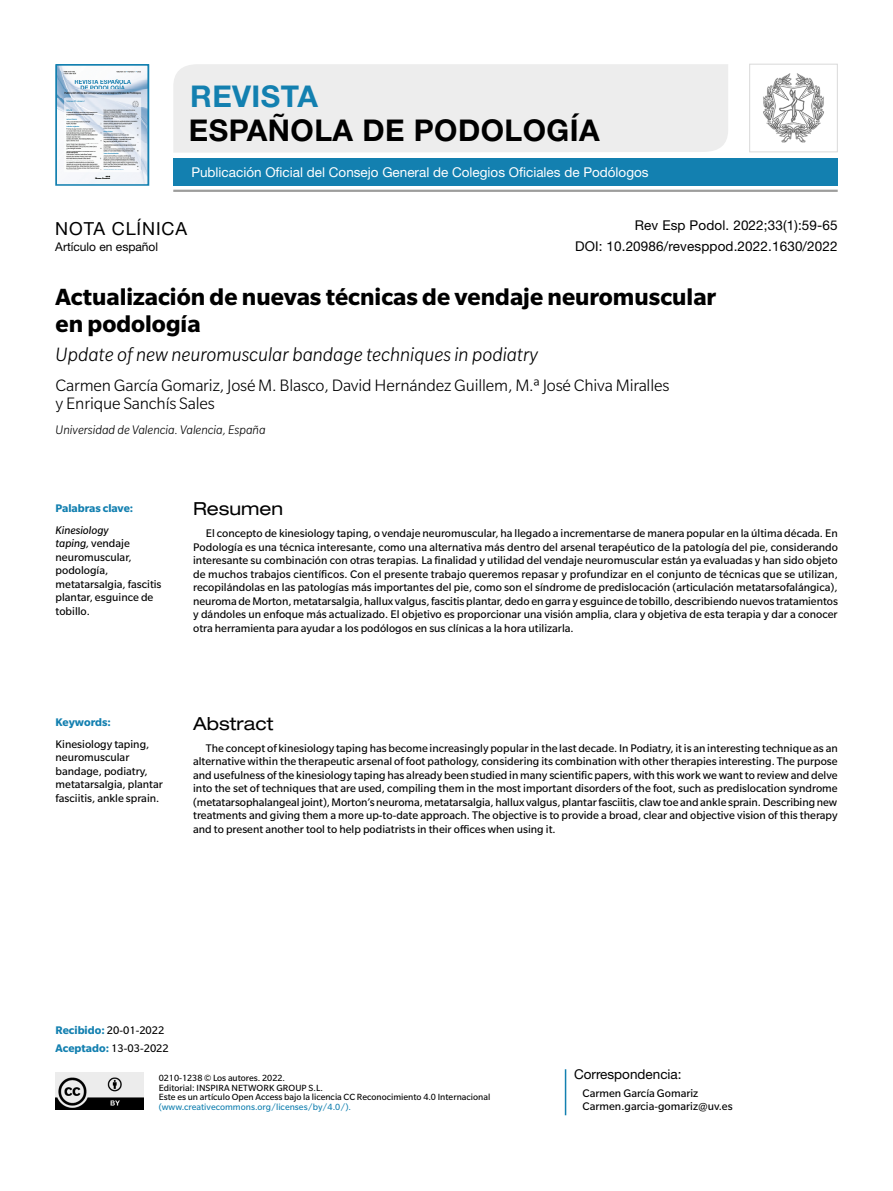
<style>
.page{position:relative;width:893px;height:1191px;background:#fff}
.page>*{position:absolute;margin:0;border:0;box-sizing:border-box;transform-origin:0 0}
.t1{font:700 30px "Helvetica Neue LT Std";letter-spacing:.015em;color:#000}
.t2{font:700 30px "Helvetica Neue LT Std";letter-spacing:.015em;color:#1380b0}
.Titulo_1{font:700 25.5px/27px "Slate Pro";color:#000}
.Titulo_2{font:italic 300 21px "Slate Pro";color:#000}
.Autores{font:300 18px/18px "Slate Pro";letter-spacing:-.01em;color:#000}
.Resumen_abstract_Ti{font:expanded 18px "Helvetica Neue LT Std";color:#000}
.t3{font:18px "Helvetica Neue LT Std";letter-spacing:.05em;color:#000}
.Correspondencia_Tit{font:13.5px "Helvetica Neue LT Std";letter-spacing:.01em;color:#000}
.t4{font:13.5px "Helvetica Neue LT Std";color:#fff}
.Afiliaciones{font:italic 300 13.5px "Slate Pro";color:#000}
.resumen_texto{font:12px/13.5px "Slate Pro";color:#000;text-align:justify}
.abstract_texto{font:12px/13.5px "Slate Pro";color:#000;text-align:justify}
.Keywords_PalabrasCl{font:12px/13.5px "Slate Pro";color:#000}
.Correspondencia_Tex{font:12px "Slate Pro";color:#000}
.recibido_aceptado{font:12px "Slate Pro";color:#000}
.Keywords_PalabrasCl-2{font:700 12px "Slate Pro";color:#1380b0}
.t5{font:12px "Helvetica Neue LT Std";color:#000}
.t6{font:9.75px/9.8px "Slate Pro";color:#000}
.s1{font-style:italic}
.s2{font-weight:700;color:#1380b0}
.s3{color:#1380b0}
</style>
<div class="page">
<div style="left:173px;top:158px;width:665px;height:28px;background:#1380b0"></div>
<hr style="left:173px;top:190px;width:665px;height:2px;background:#9d9d9c">
<div style="left:173px;top:64px;width:555px;height:89px;background:#ededed"></div>
<svg style="left:58px;top:67px;width:88px;height:116px"></svg>
<div style="left:55px;top:64px;width:94px;height:122px;border:2px solid #1380b0"></div>
<hr style="left:565px;top:1069px;width:1px;height:46px;background:#1380b0">
<img style="left:55px;top:1072px;width:89px;height:38px">
<img style="left:763px;top:73px;width:61px;height:70px">
<div style="left:749px;top:64px;width:89px;height:88px;border:1px solid #dadada"></div>
<p class="t2" style="left:190px;top:78px;width:129px">REVISTA</p>
<p class="t1" style="left:189px;top:112px;width:412px">ESPAÑOLA DE PODOLOGÍA</p>
<p class="t4" style="left:191px;top:164px;width:459px">Publicación Oficial del Consejo General de Colegios Oficiales de Podólogos</p>
<p class="t3" style="left:55px;top:217px;width:133px">NOTA CLÍNICA</p>
<p class="Correspondencia_Tit" style="left:635px;top:218px;width:204px">Rev Esp Podol. 2022;33(1):59-65</p>
<p class="t5" style="left:55px;top:239px;width:104px">Artículo en español</p>
<p class="Correspondencia_Tit" style="left:575px;top:238px;width:264px">DOI: 10.20986/revesppod.2022.1630/2022</p>
<p class="Titulo_1" style="left:56px;top:283px;width:662px">Actualización de nuevas técnicas de vendaje neuromuscular en podología</p>
<p class="Titulo_2" style="left:56px;top:343px;width:484px">Update of new neuromuscular bandage techniques in podiatry</p>
<p class="Autores" style="left:56px;top:376px;width:615px">Carmen García Gomariz, José M. Blasco, David Hernández Guillem, M.ª José Chiva Miralles y Enrique Sanchís Sales</p>
<p class="Afiliaciones" style="left:56px;top:423px;width:212px">Universidad de Valencia. Valencia, España</p>
<p class="Keywords_PalabrasCl-2" style="left:56px;top:501px;width:79px">Palabras clave:</p>
<p class="Keywords_PalabrasCl" style="left:56px;top:523px;width:108px"><span class="s1">Kinesiology<br>taping,</span> vendaje neuromuscular, podología, metatarsalgia, fascitis plantar, esguince de tobillo.</p>
<p class="Resumen_abstract_Ti" style="left:193px;top:498px;width:92px">Resumen</p>
<p class="resumen_texto" style="left:193px;top:526px;width:646px;text-indent:13px">El concepto de kinesiology taping, o vendaje neuromuscular, ha llegado a incrementarse de manera popular en la última década. En Podología es una técnica interesante, como una alternativa más dentro del arsenal terapéutico de la patología del pie, considerando interesante su combinación con otras terapias. La finalidad y utilidad del vendaje neuromuscular están ya evaluadas y han sido objeto de muchos trabajos científicos. Con el presente trabajo queremos repasar y profundizar en el conjunto de técnicas que se utilizan, recopilándolas en las patologías más importantes del pie, como son el síndrome de predislocación (articulación metatarsofalángica), neuroma de Morton, metatarsalgia, hallux valgus, fascitis plantar, dedo en garra y esguince de tobillo, describiendo nuevos tratamientos y dándoles un enfoque más actualizado. El objetivo es proporcionar una visión amplia, clara y objetiva de esta terapia y dar a conocer otra herramienta para ayudar a los podólogos en sus clínicas a la hora utilizarla.</p>
<p class="Keywords_PalabrasCl-2" style="left:56px;top:715px;width:57px">Keywords:</p>
<p class="Keywords_PalabrasCl" style="left:56px;top:737px;width:109px">Kinesiology taping, neuromuscular bandage, podiatry, metatarsalgia, plantar fasciitis, ankle sprain.</p>
<p class="Resumen_abstract_Ti" style="left:193px;top:712px;width:82px">Abstract</p>
<p class="abstract_texto" style="left:193px;top:741px;width:646px;text-indent:13px">The concept of kinesiology taping has become increasingly popular in the last decade. In Podiatry, it is an interesting technique as an alternative within the therapeutic arsenal of foot pathology, considering its combination with other therapies interesting. The purpose and usefulness of the kinesiology taping has already been studied in many scientific papers, with this work we want to review and delve into the set of techniques that are used, compiling them in the most important disorders of the foot, such as predislocation syndrome (metatarsophalangeal joint), Morton’s neuroma, metatarsalgia, hallux valgus, plantar fasciitis, claw toe and ankle sprain. Describing new treatments and giving them a more up-to-date approach. The objective is to provide a broad, clear and objective vision of this therapy and to present another tool to help podiatrists in their offices when using it.</p>
<p class="recibido_aceptado" style="left:56px;top:1024px;width:110px"><span class="s2">Recibido:</span> 20-01-2022</p>
<p class="recibido_aceptado" style="left:56px;top:1042px;width:115px"><span class="s2">Aceptado:</span> 13-03-2022</p>
<p class="t6" style="left:159px;top:1072px;width:166px">0210-1238 © Los autores. 2022.<br>Editorial: INSPIRA NETWORK GROUP S.L.</p>
<p class="t6" style="left:159px;top:1092px;width:333px">Este es un artículo Open Access bajo la licencia CC Reconocimiento 4.0 Internacional <span class="s3">(www.creativecommons.org/licenses/by/4.0/).</span></p>
<p class="Correspondencia_Tit" style="left:574px;top:1066px;width:109px">Correspondencia:</p>
<p class="Correspondencia_Tex" style="left:583px;top:1086px;width:117px">Carmen García Gomariz</p>
<p class="Correspondencia_Tex" style="left:583px;top:1100px;width:152px">Carmen.garcia-gomariz@uv.es</p>
</div>
